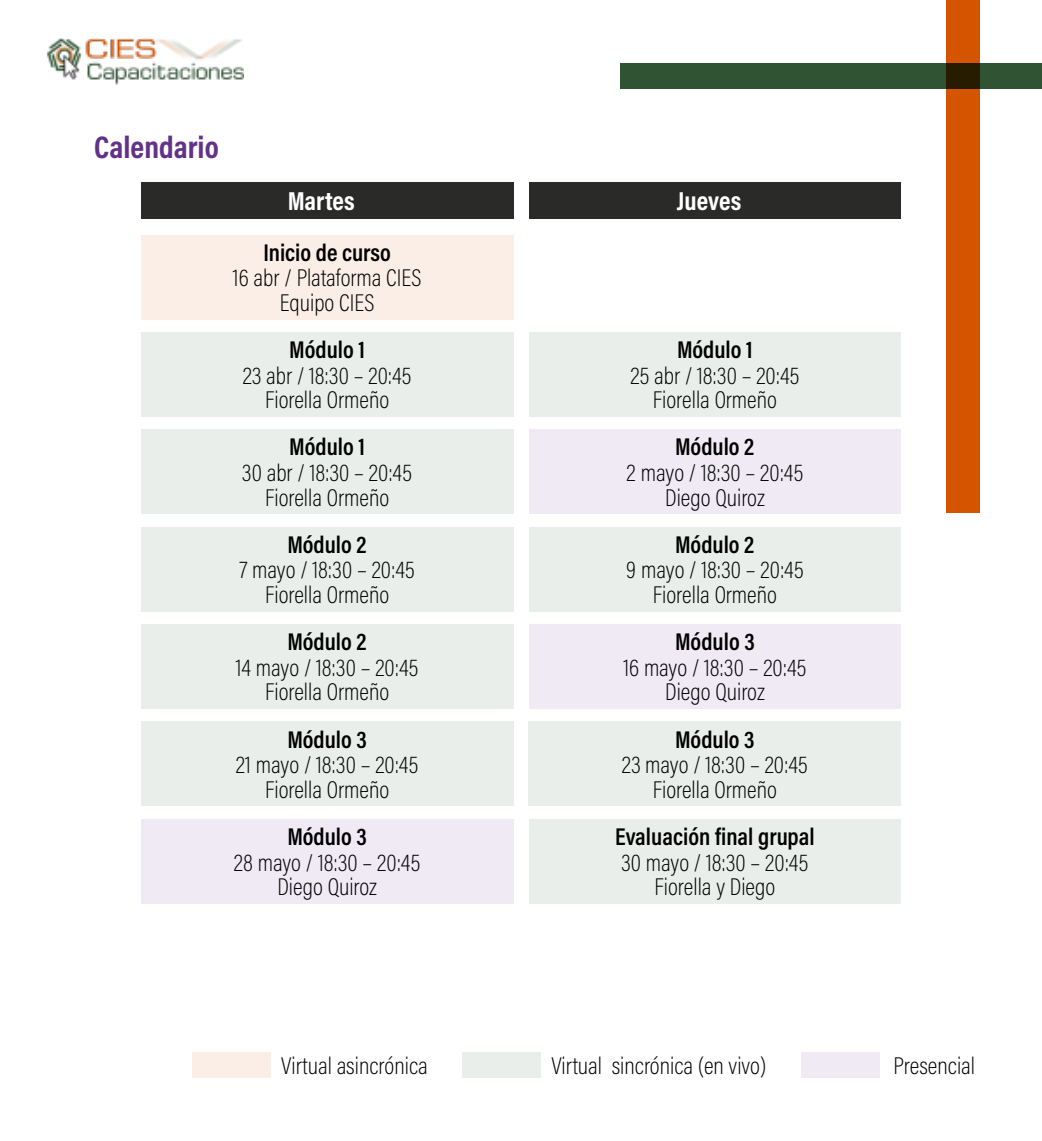
<style>
.page{position:relative;width:1042px;height:1141px;background:#fff}
.page>*{position:absolute;margin:0;border:0;box-sizing:border-box;transform-origin:0 0}
.t1{font:31.5px "Acumin Variable Concept";letter-spacing:-.06em;color:#62328a}
.t2{font:26.25px "Acumin Variable Concept";letter-spacing:-.06em;color:#fff}
.t3{font:24.5px/24.5px "Acumin Variable Concept";letter-spacing:-.11em;color:#000;text-align:center}
.t4{font:24.5px "Acumin Variable Concept";letter-spacing:-.07em;color:#000}
.t5{font:24.5px "Acumin Variable Concept";letter-spacing:-.06em;color:#000}
</style>
<div class="page">
<img style="left:46px;top:38px;width:197px;height:47px">
<div style="left:946px;top:0;width:33px;height:512px;background:#d45400"></div>
<div style="left:620px;top:63px;width:422px;height:26px;background:#305433"></div>
<div style="left:141px;top:182px;width:372px;height:36px;background:#2a2a29"></div>
<div style="left:141px;top:332px;width:372px;height:85px;background:#eaeeeb"></div>
<div style="left:141px;top:235px;width:372px;height:85px;background:#faeee6"></div>
<div style="left:192px;top:1052px;width:79px;height:26px;background:#faeee6"></div>
<div style="left:462px;top:1052px;width:78px;height:26px;background:#eaeeeb"></div>
<div style="left:800px;top:1052px;width:79px;height:26px;background:#efeaf3"></div>
<div style="left:141px;top:429px;width:372px;height:85px;background:#eaeeeb"></div>
<div style="left:141px;top:527px;width:372px;height:85px;background:#eaeeeb"></div>
<div style="left:141px;top:721px;width:372px;height:85px;background:#eaeeeb"></div>
<div style="left:529px;top:721px;width:372px;height:85px;background:#eaeeeb"></div>
<div style="left:141px;top:819px;width:372px;height:85px;background:#efeaf3"></div>
<div style="left:141px;top:624px;width:372px;height:85px;background:#eaeeeb"></div>
<div style="left:529px;top:429px;width:372px;height:85px;background:#efeaf3"></div>
<div style="left:529px;top:527px;width:372px;height:85px;background:#eaeeeb"></div>
<div style="left:529px;top:819px;width:372px;height:85px;background:#eaeeeb"></div>
<div style="left:529px;top:624px;width:372px;height:85px;background:#efeaf3"></div>
<div style="left:529px;top:332px;width:372px;height:85px;background:#eaeeeb"></div>
<div style="left:529px;top:182px;width:372px;height:36px;background:#2a2a29"></div>
<p class="t1" style="left:94px;top:125px;width:129px">Calendario</p>
<p class="t2" style="left:288px;top:183px;width:70px">Martes</p>
<p class="t2" style="left:677px;top:183px;width:67px">Jueves</p>
<p class="t5" style="left:263px;top:235px;width:131px">Inicio de curso</p>
<p class="t3" style="left:233px;top:265px;width:194px">16 abr / Plataforma CIES<br>Equipo CIES</p>
<p class="t3" style="left:289px;top:336px;width:79px">Módulo 1</p>
<p class="t3" style="left:243px;top:362px;width:174px">23 abr / 18:30 – 20:45<br>Fiorella Ormeño</p>
<p class="t3" style="left:289px;top:434px;width:79px">Módulo 1</p>
<p class="t3" style="left:242px;top:459px;width:175px">30 abr / 18:30 – 20:45<br>Fiorella Ormeño</p>
<p class="t3" style="left:287px;top:531px;width:83px">Módulo 2</p>
<p class="t3" style="left:239px;top:557px;width:180px">7 mayo / 18:30 – 20:45<br>Fiorella Ormeño</p>
<p class="t3" style="left:287px;top:628px;width:83px">Módulo 2</p>
<p class="t3" style="left:236px;top:654px;width:188px">14 mayo / 18:30 – 20:45<br>Fiorella Ormeño</p>
<p class="t3" style="left:677px;top:336px;width:79px">Módulo 1</p>
<p class="t3" style="left:630px;top:362px;width:174px">25 abr / 18:30 – 20:45<br>Fiorella Ormeño</p>
<p class="t3" style="left:675px;top:434px;width:83px">Módulo 2</p>
<p class="t3" style="left:626px;top:459px;width:182px">2 mayo / 18:30 – 20:45<br>Diego Quiroz</p>
<p class="t3" style="left:675px;top:531px;width:83px">Módulo 2</p>
<p class="t3" style="left:626px;top:557px;width:182px">9 mayo / 18:30 – 20:45<br>Fiorella Ormeño</p>
<p class="t3" style="left:675px;top:628px;width:84px">Módulo 3</p>
<p class="t3" style="left:623px;top:654px;width:188px">16 mayo / 18:30 – 20:45<br>Diego Quiroz</p>
<p class="t3" style="left:287px;top:726px;width:84px">Módulo 3</p>
<p class="t3" style="left:675px;top:726px;width:84px">Módulo 3</p>
<p class="t3" style="left:236px;top:751px;width:187px">21 mayo / 18:30 – 20:45<br>Fiorella Ormeño</p>
<p class="t3" style="left:622px;top:751px;width:191px">23 mayo / 18:30 – 20:45<br>Fiorella Ormeño</p>
<p class="t3" style="left:287px;top:823px;width:84px">Módulo 3</p>
<p class="t3" style="left:234px;top:849px;width:191px">28 mayo / 18:30 – 20:45<br>Diego Quiroz</p>
<p class="t4" style="left:615px;top:819px;width:201px">Evaluación final grupal</p>
<p class="t3" style="left:621px;top:849px;width:192px">30 mayo / 18:30 – 20:45<br>Fiorella y Diego</p>
<p class="t3" style="left:281px;top:1052px;width:151px">Virtual asincrónica</p>
<p class="t3" style="left:551px;top:1052px;width:218px">Virtual sincrónica (en vivo)</p>
<p class="t3" style="left:893px;top:1052px;width:84px">Presencial</p>
</div>
